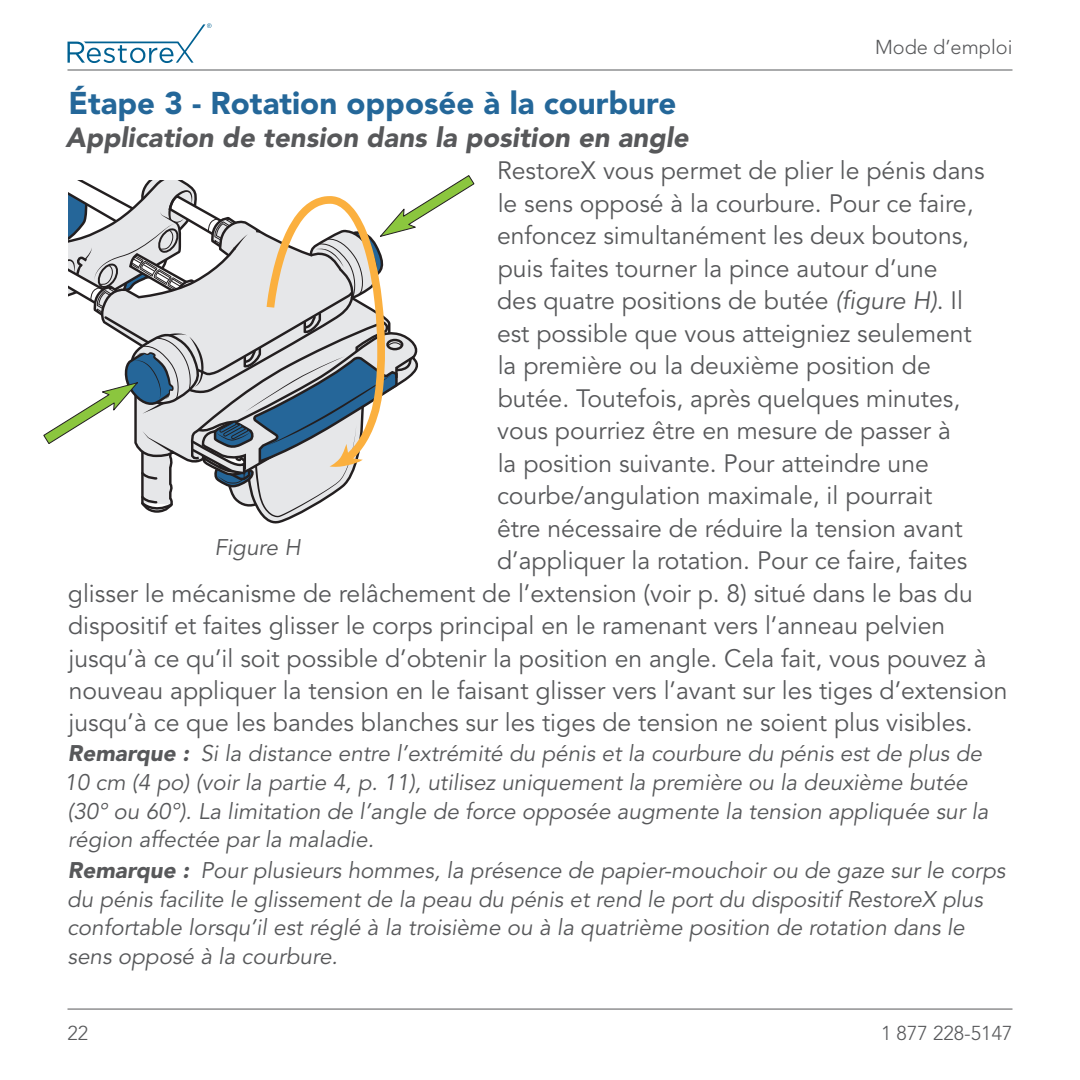
<style>
.page{position:relative;width:1080px;height:1080px;background:#fff}
.page>*{position:absolute;margin:0;border:0;box-sizing:border-box;transform-origin:0 0}
.t1{font:900 31.25px "Avenir";color:#246799}
.t2{font:italic 900 27.5px "Avenir";color:#57585a}
.t3{font:25px "Avenir";color:#57585a}
.t4{font:italic 22.5px/28.8px "Avenir";color:#57585a}
.t5{font:300 20px "Avenir";color:#57585a}
.s1{font-style:italic}
.s2{font-weight:900}
</style>
<div class="page">
<svg style="left:68px;top:23px;width:144px;height:40px"></svg>
<hr style="left:68px;top:70px;width:944px;height:1px;background:#57585a">
<hr style="left:68px;top:1009px;width:944px;height:1px;background:#57585a">
<svg style="left:43px;top:175px;width:431px;height:349px"></svg>
<p class="t5" style="left:875px;top:35px;width:139px">Mode d’emploi</p>
<p class="t1" style="left:68px;top:84px;width:610px">Étape 3 - Rotation opposée à la courbure</p>
<p class="t2" style="left:65px;top:121px;width:625px">Application de tension dans la position en angle</p>
<p class="t3" style="left:497px;top:156px;width:489px">RestoreX vous permet de plier le pénis dans</p>
<p class="t3" style="left:498px;top:189px;width:477px">le sens opposé à la courbure. Pour ce faire,</p>
<p class="t3" style="left:497px;top:221px;width:474px">enfoncez simultanément les deux boutons,</p>
<p class="t3" style="left:498px;top:254px;width:441px">puis faites tourner la pince autour d’une</p>
<p class="t3" style="left:497px;top:286px;width:467px">des quatre positions de butée <span class="s1">(figure H)</span>. Il</p>
<p class="t3" style="left:497px;top:319px;width:476px">est possible que vous atteigniez seulement</p>
<p class="t3" style="left:498px;top:351px;width:435px">la première ou la deuxième position de</p>
<p class="t3" style="left:498px;top:384px;width:464px">butée. Toutefois, après quelques minutes,</p>
<p class="t3" style="left:497px;top:416px;width:455px">vous pourriez être en mesure de passer à</p>
<p class="t3" style="left:498px;top:449px;width:433px">la position suivante. Pour atteindre une</p>
<p class="t3" style="left:497px;top:481px;width:437px">courbe/angulation maximale, il pourrait</p>
<p class="t3" style="left:497px;top:514px;width:467px">être nécessaire de réduire la tension avant</p>
<p class="t3" style="left:497px;top:546px;width:472px">d’appliquer la rotation. Pour ce faire, faites</p>
<p class="t3" style="left:68px;top:579px;width:906px">glisser le mécanisme de relâchement de l’extension (voir p. 8) situé dans le bas du</p>
<p class="t3" style="left:68px;top:611px;width:879px">dispositif et faites glisser le corps principal en le ramenant vers l’anneau pelvien</p>
<p class="t3" style="left:68px;top:644px;width:920px">jusqu’à ce qu’il soit possible d’obtenir la position en angle. Cela fait, vous pouvez à</p>
<p class="t3" style="left:69px;top:676px;width:940px">nouveau appliquer la tension en le faisant glisser vers l’avant sur les tiges d’extension</p>
<p class="t3" style="left:68px;top:708px;width:906px">jusqu’à ce que les bandes blanches sur les tiges de tension ne soient plus visibles.</p>
<p class="t4" style="left:64px;top:740px;width:926px"><span class="s2">Remarque :</span> Si la distance entre l’extrémité du pénis et la courbure du pénis est de plus de 10 cm (4 po) (voir la partie 4, p. 11), utilisez uniquement la première ou la deuxième butée (30° ou 60°). La limitation de l’angle de force opposée augmente la tension appliquée sur la région affectée par la maladie.</p>
<p class="t4" style="left:67px;top:856px;width:940px"><span class="s2">Remarque :</span> Pour plusieurs hommes, la présence de papier-mouchoir ou de gaze sur le corps du pénis facilite le glissement de la peau du pénis et rend le port du dispositif RestoreX plus confortable lorsqu’il est réglé à la troisième ou à la quatrième position de rotation dans le sens opposé à la courbure.</p>
<p class="t4" style="left:214px;top:534px;width:88px">Figure H</p>
<p class="t5" style="left:68px;top:1022px;width:22px">22</p>
<p class="t5" style="left:881px;top:1022px;width:133px">1 877 228-5147</p>
</div>
